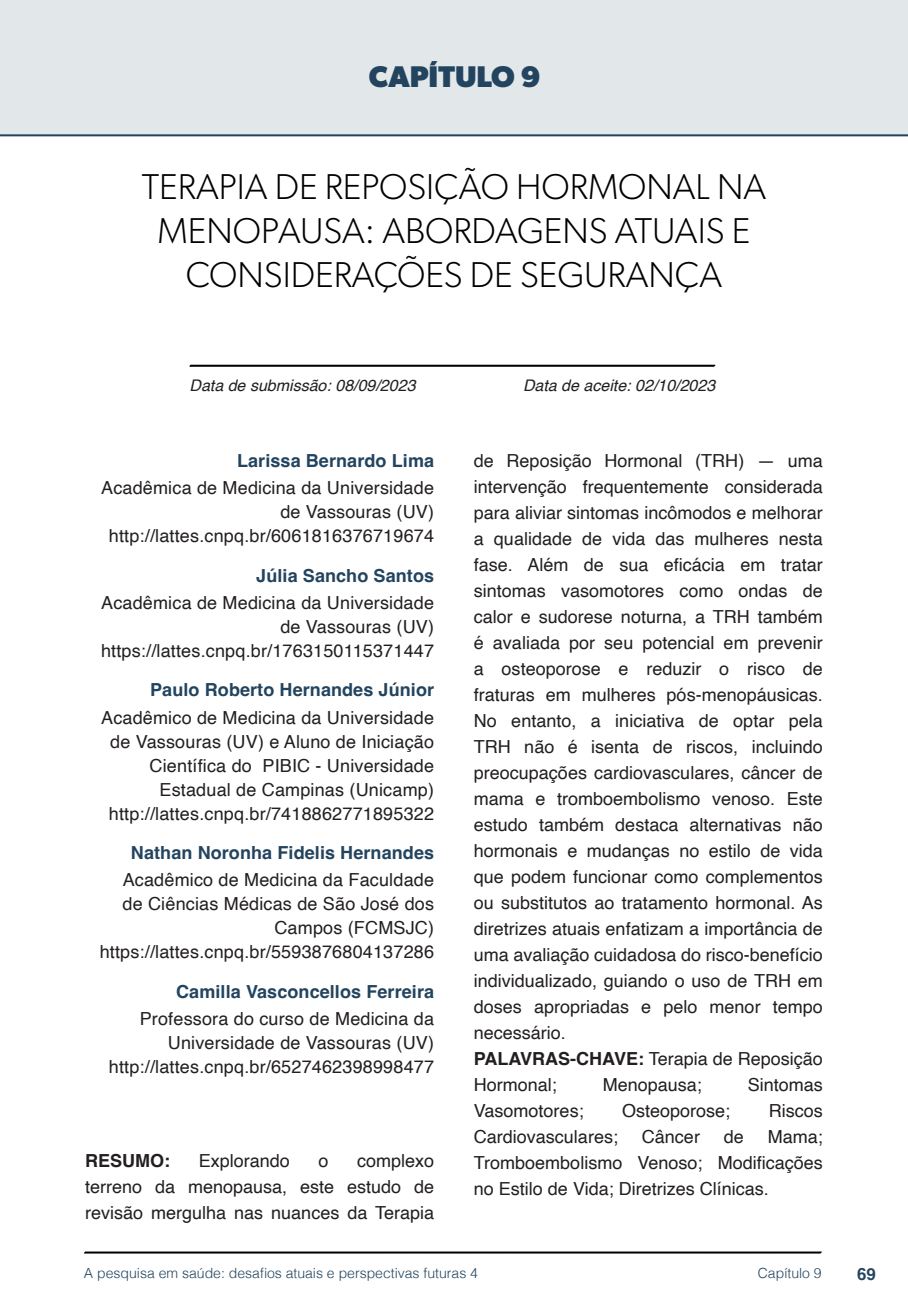
<style>
.page{position:relative;width:908px;height:1304px;background:#fff}
.page>*{position:absolute;margin:0;border:0;box-sizing:border-box;transform-origin:0 0}
.t1{font:300 36px/44px "Gibson";color:#000;text-align:center}
.t2{font:700 30px "Gibson";color:#23445f}
.t3{font:18px/26px "Helvetica";color:#231f20;text-align:right}
.t4{font:700 18px "Helvetica";letter-spacing:.005em;color:#23445f}
.t5{font:700 18px "Helvetica";color:#231f20}
.t6{font:700 16.8px "Helvetica";color:#23445f}
.t7{font:italic 16px "Helvetica";color:#231f20}
.t8{font:300 14px "Helvetica";color:#23445f}
.s1{font-weight:700}
</style>
<div class="page">
<svg style="left:84px;top:1251px;width:737px;height:3px;background:#515151"></svg>
<svg style="left:189px;top:364px;width:526px;height:3px;background:#4f4f4f"></svg>
<div style="left:0;top:0;width:907px;height:136px;background:#e2e7e9"></div>
<div style="left:44px;top:72px;width:68px;height:61px;background:#e2e7e9"></div>
<h2 class="t2" style="left:369px;top:58px;width:173px">CAPÍTULO 9</h2>
<h1 class="t1" style="left:142px;top:164px;width:625px">TERAPIA DE REPOSIÇÃO HORMONAL NA<br>MENOPAUSA: ABORDAGENS ATUAIS E<br>CONSIDERAÇÕES DE SEGURANÇA</h1>
<p class="t7" style="left:189px;top:373px;width:227px">Data de submissão: 08/09/2023</p>
<p class="t7" style="left:523px;top:373px;width:194px">Data de aceite: 02/10/2023</p>
<p class="t4" style="left:237px;top:450px;width:198px">Larissa Bernardo Lima</p>
<p class="t3" style="left:101px;top:477px;width:334px;line-height:24px">Acadêmica de Medicina da Universidade de Vassouras (UV) http://lattes.cnpq.br/6061816376719674</p>
<p class="t4" style="left:256px;top:564px;width:179px">Júlia Sancho Santos</p>
<p class="t3" style="left:101px;top:591px;width:334px;line-height:24px">Acadêmica de Medicina da Universidade de Vassouras (UV) https://lattes.cnpq.br/1763150115371447</p>
<p class="t4" style="left:150px;top:679px;width:285px">Paulo Roberto Hernandes Júnior</p>
<p class="t3" style="left:101px;top:706px;width:334px;line-height:24px">Acadêmico de Medicina da Universidade de Vassouras (UV) e Aluno de Iniciação Científica do PIBIC - Universidade Estadual de Campinas (Unicamp) http://lattes.cnpq.br/7418862771895322</p>
<p class="t4" style="left:131px;top:842px;width:304px">Nathan Noronha Fidelis Hernandes</p>
<p class="t3" style="left:100px;top:869px;width:336px;line-height:24px">Acadêmico de Medicina da Faculdade de Ciências Médicas de São José dos Campos (FCMSJC) https://lattes.cnpq.br/5593876804137286</p>
<p class="t4" style="left:176px;top:980px;width:259px">Camilla Vasconcellos Ferreira</p>
<p class="t3" style="left:109px;top:1007px;width:326px;line-height:24px">Professora do curso de Medicina da<br>Universidade de Vassouras (UV) http://lattes.cnpq.br/6527462398998477</p>
<p class="t5" style="left:85px;top:1150px;width:86px">RESUMO:</p>
<p class="t3" style="left:199px;top:1148px;width:93px">Explorando</p>
<p class="t3" style="left:318px;top:1148px;width:12px">o</p>
<p class="t3" style="left:85px;top:1148px;width:350px;text-align:justify;text-indent:272px">complexo terreno da menopausa, este estudo de revisão mergulha nas nuances da Terapia</p>
<p class="t3" style="left:473px;top:448px;width:350px;text-align:left">de Reposição Hormonal (TRH) — uma intervenção frequentemente considerada para aliviar sintomas incômodos e melhorar a qualidade de vida das mulheres nesta fase. Além de sua eficácia em tratar sintomas vasomotores como ondas de calor e sudorese noturna, a TRH também é avaliada por seu potencial em prevenir a osteoporose e reduzir o risco de fraturas em mulheres pós-menopáusicas.<br>No entanto, a iniciativa de optar pela TRH não é isenta de riscos, incluindo preocupações cardiovasculares, câncer de mama e tromboembolismo venoso. Este estudo também destaca alternativas não hormonais e mudanças no estilo de vida que podem funcionar como complementos ou substitutos ao tratamento hormonal. As diretrizes atuais enfatizam a importância de uma avaliação cuidadosa do risco-benefício individualizado, guiando o uso de TRH em doses apropriadas e pelo menor tempo necessário.<br><span class="s1">PALAVRAS-CHAVE:</span> Terapia de Reposição Hormonal;</p>
<p class="t3" style="left:602px;top:1072px;width:101px">Menopausa;</p>
<p class="t3" style="left:747px;top:1072px;width:77px">Sintomas</p>
<p class="t3" style="left:473px;top:1098px;width:111px">Vasomotores;</p>
<p class="t3" style="left:622px;top:1098px;width:110px">Osteoporose;</p>
<p class="t3" style="left:768px;top:1098px;width:55px">Riscos</p>
<p class="t3" style="left:473px;top:1124px;width:146px">Cardiovasculares;</p>
<p class="t3" style="left:641px;top:1124px;width:60px">Câncer</p>
<p class="t3" style="left:723px;top:1124px;width:22px">de</p>
<p class="t3" style="left:473px;top:1124px;width:350px;text-align:justify;text-indent:294px">Mama; Tromboembolismo Venoso; Modificações no Estilo de Vida; Diretrizes Clínicas.</p>
<p class="t8" style="left:84px;top:1261px;width:395px">A pesquisa em saúde: desafios atuais e perspectivas futuras 4</p>
<p class="t8" style="left:757px;top:1261px;width:65px">Capítulo 9</p>
<p class="t6" style="left:856px;top:1264px;width:20px">69</p>
</div>
